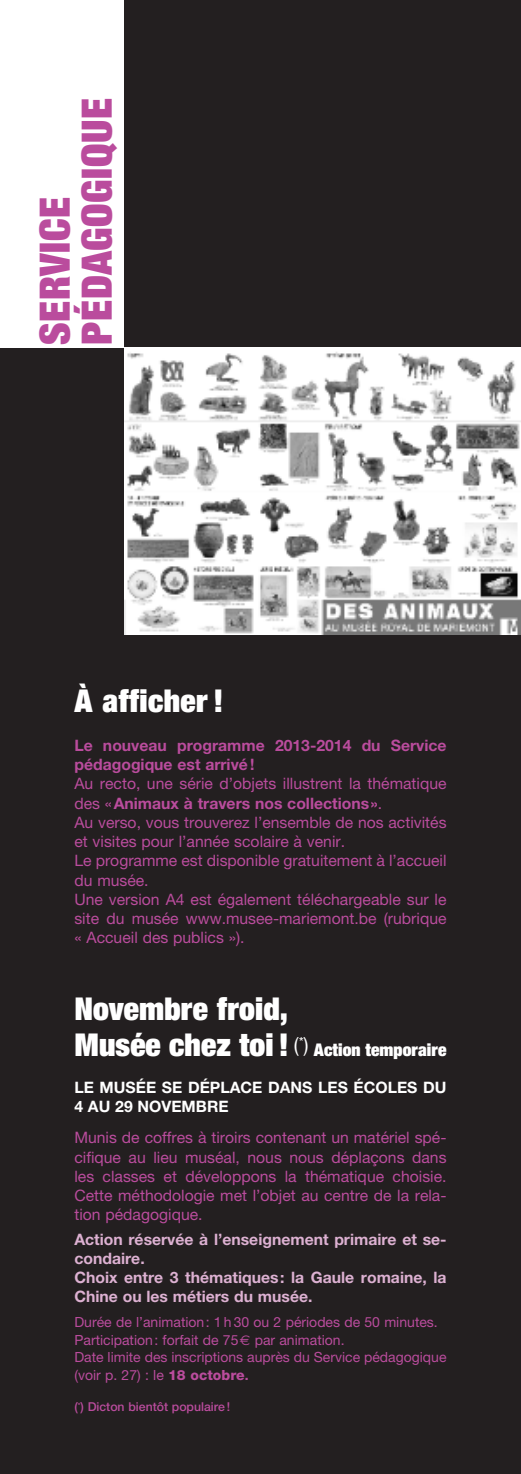
<style>
.page{position:relative;width:521px;height:1474px;background:#fff}
.page>*{position:absolute;margin:0;border:0;box-sizing:border-box;transform-origin:0 0}
.t1{font:900 expanded 42px/42px "Helvetica Neue";letter-spacing:.015em;color:#ba4c9d}
.t2{font:900 expanded 31.5px "Helvetica Neue";letter-spacing:.005em;color:#fff}
.t3{font:900 expanded 17.5px "Helvetica Neue";letter-spacing:.005em;color:#fff}
.t4{font:15.75px/19.2px "Helvetica Neue";color:#ba4c9d}
.t5{font:700 15.75px/19.2px "Helvetica Neue";color:#ddb1d2}
.t6{font:700 15.75px/19.2px "Helvetica Neue";color:#ba4c9d}
.t7{font:700 15.75px/19.2px "Helvetica Neue";color:#fff}
.t8{font:14px/17.5px "Helvetica Neue";color:#ba4c9d}
.t9{font:500 12.25px "Helvetica Neue";color:#ba4c9d}
.s1{font-weight:700}
.s2{font-size:31.5px}
.s3{font-family:"Euro Sans"}
.s4{font-weight:800}
</style>
<div class="page">
<div style="left:0;top:0;width:521px;height:1473px;background:#231f20"></div>
<img style="left:124px;top:350px;width:397px;height:284px">
<div style="left:0;top:0;width:124px;height:347px;background:#fff"></div>
<h1 class="t1" style="left:37px;top:345px;width:248px;rotate:-90deg">SERVICE<br>PÉDAGOGIQUE</h1>
<h2 class="t2" style="left:74px;top:690px;width:151px">À afficher!</h2>
<p class="t6" style="left:74px;top:737px;width:374px">Le nouveau programme 2013-2014 du Service pédagogique est arrivé!</p>
<p class="t4" style="left:74px;top:775px;width:374px">Au recto, une série d’objets illustrent la thématique des «<span class="s1">Animaux à travers nos collections»</span>.<br>Au verso, vous trouverez l’ensemble de nos activités et visites pour l’année scolaire à venir.<br>Le programme est disponible gratuitement à l’accueil du musée.<br>Une version A4 est également téléchargeable sur le site du musée www.musee-mariemont.be (rubrique « Accueil des publics »).</p>
<h2 class="t2" style="left:74px;top:997px;width:215px">Novembre froid,</h2>
<p class="t3" style="left:74px;top:1043px;width:374px"><span class="s2">Musée chez toi!</span> <sup>(</sup><sup>*</sup><sup>)</sup> Action temporaire</p>
<p class="t7" style="left:74px;top:1078px;width:374px">LE MUSÉE SE DÉPLACE DANS LES ÉCOLES DU<br>4 AU 29 NOVEMBRE</p>
<p class="t4" style="left:74px;top:1129px;width:374px;text-align:justify">Munis de coffres à tiroirs contenant un matériel spé&shy;cifique au lieu muséal, nous nous déplaçons dans les classes et développons la thématique choisie.<br>Cette méthodologie met l’objet au centre de la rela&shy;tion pédagogique.</p>
<p class="t5" style="left:74px;top:1230px;width:374px">Action réservée à l’enseignement primaire et se&shy;condaire.<br>Choix entre 3 thématiques: la Gaule romaine, la Chine ou les métiers du musée.</p>
<p class="t8" style="left:74px;top:1314px;width:374px">Durée de l’animation: 1 h 30 ou 2 périodes de 50 minutes.<br>Participation: forfait de 75<span class="s3">€</span> par animation.<br>Date limite des inscriptions auprès du Service pédagogique (voir p. 27) : le <span class="s4">18 octobre</span><span class="s1">.</span></p>
<p class="t9" style="left:74px;top:1402px;width:157px">(<sup>*</sup>) Dicton bientôt populaire!</p>
</div>
